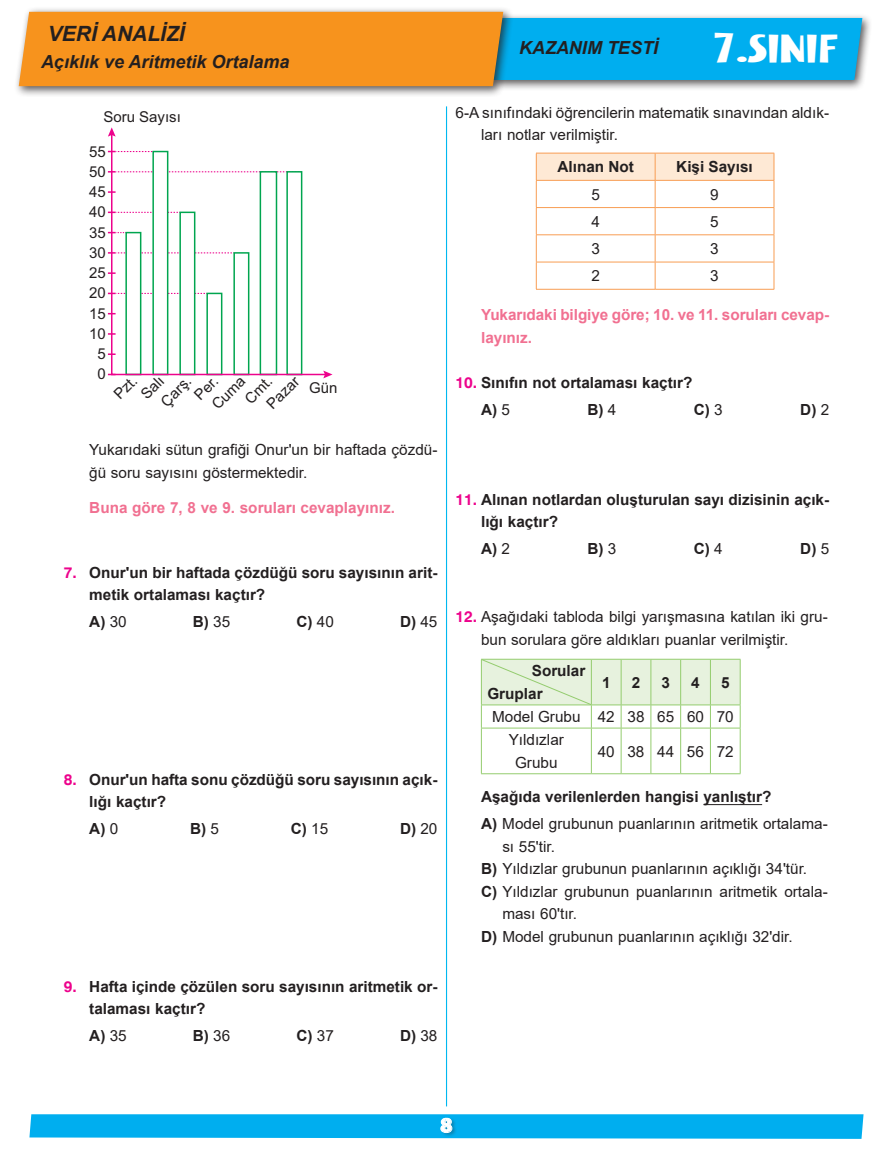
<style>
.page{position:relative;width:893px;height:1149px;background:#fff}
.page>*{position:absolute;margin:0;border:0;box-sizing:border-box;transform-origin:0 0}
.t1{font:39px "Folia Mix";color:#fff}
.t2{font:italic 700 21px "Arial";color:#231f20}
.t3{font:900 21px "Cleanvertising";color:#fff}
.t4{font:italic 700 18px "Arial";color:#231f20}
.t5{font:15.3px/22.5px "Arial";color:#231f20}
.t6{font:700 15.3px/22.5px "Arial";color:#231f20}
.t7{font:700 15.3px/22.5px "Arial";letter-spacing:-.005em;color:#f17091}
.t8{font:15px "Arial";color:#231f20}
.s1{font-family:"Swis 721 BT Bold";font-weight:400;color:#ed028c}
.s2{font-weight:400}
.s3{font-family:"Swis 721 BT Bold";color:#ed028c}
.s4{font-weight:700}
</style>
<div class="page">
<div style="left:486px;top:13px;width:387px;height:78px;background:#231f20;opacity:.75"></div>
<div style="left:14px;top:7px;width:500px;height:90px;background:#231f20;opacity:.75"></div>
<svg style="left:18px;top:11px;width:845px;height:76px"></svg>
<svg style="left:29px;top:1114px;width:834px;height:24px"></svg>
<svg style="left:536px;top:153px;width:239px;height:136px"></svg>
<hr style="left:536px;top:289px;width:119px;height:1px;background:#f89d53">
<hr style="left:655px;top:289px;width:119px;height:1px;background:#f89d53">
<svg style="left:110px;top:137px;width:213px;height:239px"></svg>
<svg style="left:108px;top:127px;width:8px;height:10px"></svg>
<svg style="left:323px;top:370px;width:9px;height:8px"></svg>
<hr style="left:703px;top:804px;width:59px;height:1px;background:#231f20">
<hr style="left:481px;top:728px;width:1px;height:45px;background:#94cc6e">
<hr style="left:591px;top:728px;width:1px;height:45px;background:#94cc6e">
<hr style="left:621px;top:728px;width:1px;height:45px;background:#94cc6e">
<hr style="left:651px;top:728px;width:1px;height:45px;background:#94cc6e">
<hr style="left:680px;top:728px;width:1px;height:45px;background:#94cc6e">
<hr style="left:710px;top:728px;width:1px;height:45px;background:#94cc6e">
<hr style="left:740px;top:728px;width:1px;height:45px;background:#94cc6e">
<hr style="left:481px;top:773px;width:110px;height:1px;background:#94cc6e">
<hr style="left:591px;top:773px;width:30px;height:1px;background:#94cc6e">
<hr style="left:621px;top:773px;width:30px;height:1px;background:#94cc6e">
<hr style="left:651px;top:773px;width:30px;height:1px;background:#94cc6e">
<svg style="left:681px;top:773px;width:29px;height:1px"></svg>
<hr style="left:710px;top:773px;width:30px;height:1px;background:#94cc6e">
<svg style="left:481px;top:658px;width:260px;height:70px"></svg>
<h2 class="t2" style="left:48px;top:19px;width:138px">VERİ ANALİZİ</h2>
<p class="t4" style="left:41px;top:49px;width:250px">Açıklık ve Aritmetik Ortalama</p>
<p class="t8" style="left:103px;top:106px;width:79px">Soru Sayısı</p>
<p class="t8" style="left:89px;top:141px;width:18px">55</p>
<p class="t8" style="left:89px;top:161px;width:18px">50</p>
<p class="t8" style="left:89px;top:181px;width:18px">45</p>
<p class="t8" style="left:89px;top:202px;width:18px">40</p>
<p class="t8" style="left:89px;top:222px;width:18px">35</p>
<p class="t8" style="left:89px;top:242px;width:18px">30</p>
<p class="t8" style="left:89px;top:262px;width:18px">25</p>
<p class="t8" style="left:89px;top:283px;width:18px">20</p>
<p class="t8" style="left:89px;top:303px;width:18px">15</p>
<p class="t8" style="left:89px;top:323px;width:18px">10</p>
<p class="t8" style="left:98px;top:343px;width:10px">5</p>
<p class="t8" style="left:98px;top:364px;width:10px">0</p>
<p class="t8" style="left:262px;top:399px;width:41px;rotate:-45deg">Pazar</p>
<p class="t5" style="left:89px;top:438px;width:350px">Yukarıdaki sütun grafiği Onur'un bir haftada çözdü&shy;ğü soru sayısını göstermektedir.</p>
<p class="t7" style="left:89px;top:496px;width:307px">Buna göre 7, 8 ve 9. soruları cevaplayınız.</p>
<p class="t8" style="left:207px;top:399px;width:42px;rotate:-45deg">Cuma</p>
<p class="t8" style="left:136px;top:389px;width:27px;rotate:-45deg">Salı</p>
<p class="t8" style="left:109px;top:389px;width:27px;rotate:-45deg">Pzt.</p>
<p class="t8" style="left:240px;top:393px;width:33px;rotate:-45deg">Cmt.</p>
<p class="t8" style="left:156px;top:396px;width:37px;rotate:-45deg">Çarş.</p>
<p class="t8" style="left:190px;top:390px;width:28px;rotate:-45deg">Per.</p>
<p class="t8" style="left:309px;top:377px;width:30px">Gün</p>
<p class="t6" style="left:89px;top:561px;width:350px;text-indent:-26px"><span class="s1">7.</span> Onur'un bir haftada çözdüğü soru sayısının arit&shy;metik ortalaması kaçtır?</p>
<p class="t6" style="left:89px;top:610px;width:39px">A) <span class="s2">30</span></p>
<p class="t6" style="left:193px;top:610px;width:39px">B) <span class="s2">35</span></p>
<p class="t6" style="left:296px;top:610px;width:39px">C) <span class="s2">40</span></p>
<p class="t6" style="left:400px;top:610px;width:39px">D) <span class="s2">45</span></p>
<p class="t6" style="left:89px;top:767px;width:350px;text-indent:-26px"><span class="s1">8.</span> Onur'un hafta sonu çözdüğü soru sayısının açık&shy;lığı kaçtır?</p>
<p class="t6" style="left:89px;top:817px;width:30px">A) <span class="s2">0</span></p>
<p class="t6" style="left:190px;top:817px;width:30px">B) <span class="s2">5</span></p>
<p class="t6" style="left:291px;top:817px;width:39px">C) <span class="s2">15</span></p>
<p class="t6" style="left:400px;top:817px;width:39px">D) <span class="s2">20</span></p>
<p class="t6" style="left:89px;top:974px;width:350px;text-indent:-26px"><span class="s1">9.</span> Hafta içinde çözülen soru sayısının aritmetik or&shy;talaması kaçtır?</p>
<p class="t6" style="left:89px;top:1023px;width:39px">A) <span class="s2">35</span></p>
<p class="t6" style="left:193px;top:1023px;width:39px">B) <span class="s2">36</span></p>
<p class="t6" style="left:296px;top:1023px;width:39px">C) <span class="s2">37</span></p>
<p class="t6" style="left:400px;top:1023px;width:39px">D) <span class="s2">38</span></p>
<p class="t4" style="left:519px;top:36px;width:140px">KAZANIM TESTİ</p>
<h1 class="t1" style="left:712px;top:25px;width:129px">7.SINIF</h1>
<p class="t5" style="left:481px;top:101px;width:350px;text-indent:-26px">6-A sınıfındaki öğrencilerin matematik sınavından aldık&shy;ları notlar verilmiştir.</p>
<p class="t6" style="left:557px;top:156px;width:78px">Alınan Not</p>
<p class="t6" style="left:676px;top:156px;width:78px">Kişi Sayısı</p>
<p class="t5" style="left:591px;top:183px;width:10px">5</p>
<p class="t5" style="left:710px;top:183px;width:10px">9</p>
<p class="t5" style="left:591px;top:210px;width:10px">4</p>
<p class="t5" style="left:710px;top:210px;width:10px">5</p>
<p class="t5" style="left:591px;top:237px;width:10px">3</p>
<p class="t5" style="left:710px;top:237px;width:10px">3</p>
<p class="t5" style="left:591px;top:264px;width:10px">2</p>
<p class="t5" style="left:710px;top:264px;width:10px">3</p>
<p class="t7" style="left:481px;top:303px;width:350px">Yukarıdaki bilgiye göre; 10. ve 11. soruları cevap&shy;layınız.</p>
<p class="t6" style="left:481px;top:369px;width:213px;line-height:26.7px;text-indent:-26px"><span class="s1">10.</span> Sınıfın not ortalaması kaçtır?<br>A) <span class="s2">5</span></p>
<p class="t6" style="left:587px;top:398px;width:30px">B) <span class="s2">4</span></p>
<p class="t6" style="left:694px;top:398px;width:30px">C) <span class="s2">3</span></p>
<p class="t6" style="left:800px;top:398px;width:30px">D) <span class="s2">2</span></p>
<p class="t6" style="left:481px;top:488px;width:350px;text-indent:-26px"><span class="s1">11.</span> Alınan notlardan oluşturulan sayı dizisinin açık&shy;lığı kaçtır?</p>
<p class="t6" style="left:481px;top:537px;width:30px">A) <span class="s2">2</span></p>
<p class="t6" style="left:587px;top:537px;width:30px">B) <span class="s2">3</span></p>
<p class="t6" style="left:694px;top:537px;width:30px">C) <span class="s2">4</span></p>
<p class="t6" style="left:800px;top:537px;width:30px">D) <span class="s2">5</span></p>
<p class="t5" style="left:481px;top:605px;width:348px;text-indent:-26px"><span class="s3">12.</span> Aşağıdaki tabloda bilgi yarışmasına katılan iki gru&shy;bun sorulara göre aldıkları puanlar verilmiştir.</p>
<p class="t6" style="left:487px;top:659px;width:99px;text-indent:44px">Sorular<br>Gruplar</p>
<p class="t6" style="left:602px;top:671px;width:10px">1</p>
<p class="t6" style="left:632px;top:671px;width:10px">2</p>
<p class="t6" style="left:661px;top:671px;width:10px">3</p>
<p class="t6" style="left:691px;top:671px;width:10px">4</p>
<p class="t6" style="left:721px;top:671px;width:10px">5</p>
<p class="t5" style="left:492px;top:705px;width:243px">Model Grubu 42 38 65 60 70</p>
<p class="t5" style="left:509px;top:728px;width:57px">Yıldızlar</p>
<p class="t5" style="left:515px;top:750px;width:44px">Grubu</p>
<p class="t5" style="left:598px;top:739px;width:138px">40 38 44 56 72</p>
<p class="t5" style="left:481px;top:783px;width:348px;line-height:26.7px"><span class="s4">Aşağıda verilenlerden hangisi yanlıştır?<br>A)</span> Model grubunun puanlarının aritmetik ortalama-</p>
<p class="t5" style="left:502px;top:834px;width:54px">sı 55'tir.</p>
<p class="t5" style="left:481px;top:857px;width:328px"><span class="s4">B)</span> Yıldızlar grubunun puanlarının açıklığı 34'tür.</p>
<p class="t5" style="left:481px;top:879px;width:348px"><span class="s4">C)</span> Yıldızlar grubunun puanlarının aritmetik ortala-</p>
<p class="t5" style="left:502px;top:902px;width:76px">ması 60'tır.</p>
<p class="t5" style="left:481px;top:924px;width:313px"><span class="s4">D)</span> Model grubunun puanlarının açıklığı 32'dir.</p>
<h2 class="t3" style="left:441px;top:1107px;width:13px">8</h2>
</div>
